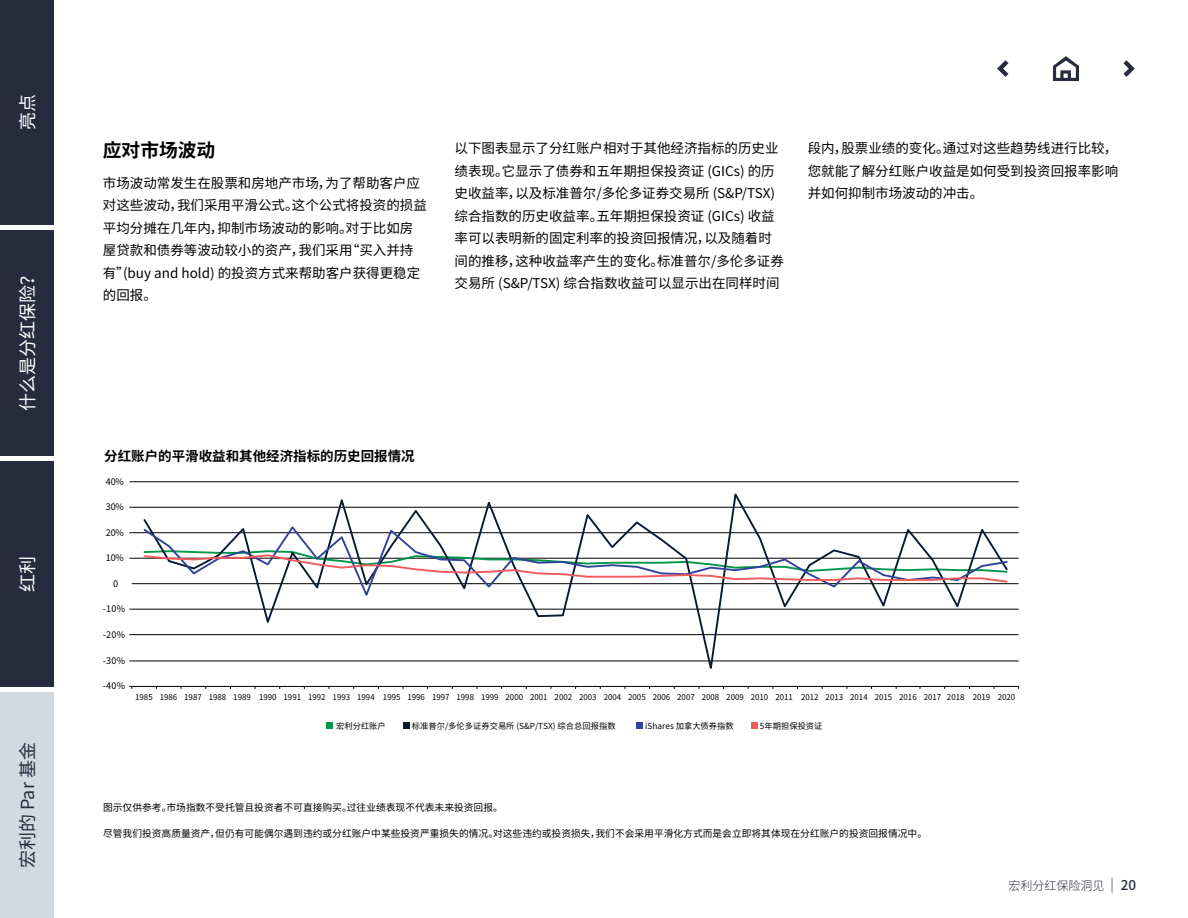
<style>
.page{position:relative;width:1188px;height:918px;background:#fff}
.page>*{position:absolute;margin:0;border:0;box-sizing:border-box;transform-origin:0 0}
.Headline_8__subhead{font:700 18.75px "Noto Sans CJ Ksc";color:#000}
.t1{font:18px "Noto Sans CJ Ksc";color:#fff}
.t2{font:18px "Noto Sans CJ Ksc";color:#282b3e}
.Body_-_9_13_5{font:13.5px/22.5px "Noto Sans CJ Ksc";color:#000}
.Body_-_9_13_5-2{font:700 13.5px "Noto Sans CJ Ksc";color:#000}
.t3{font:300 12px "Noto Sans CJ Ksc";color:#282b3e}
.Caption_-_7_8_5{font:9.75px "Noto Sans CJ Ksc";color:#000}
.t4{font:9px "Noto Sans CJ Ksc";letter-spacing:.01em;color:#000}
.t5{font:8.25px "Noto Sans CJ Ksc";color:#000}
.t6{font:7.95px "Noto Sans CJ Ksc";color:#000}
.s1{font-size:13.5px}
.s2{font-weight:500;font-size:13.5px}
</style>
<div class="page">
<div style="left:0;top:0;width:54px;height:225px;background:#282b3e"></div>
<div style="left:0;top:461px;width:54px;height:226px;background:#282b3e"></div>
<div style="left:0;top:231px;width:54px;height:225px;background:#282b3e"></div>
<svg style="left:327px;top:723px;width:6px;height:6px"></svg>
<div style="left:403px;top:723px;width:7px;height:6px;background:#081a31"></div>
<div style="left:636px;top:723px;width:7px;height:6px;background:#31429b"></div>
<svg style="left:752px;top:723px;width:6px;height:6px"></svg>
<hr style="left:132px;top:661px;width:887px;height:1px;background:#000">
<hr style="left:132px;top:634px;width:887px;height:1px;background:#000">
<hr style="left:132px;top:609px;width:887px;height:1px;background:#000">
<hr style="left:132px;top:558px;width:887px;height:1px;background:#000">
<hr style="left:132px;top:532px;width:887px;height:1px;background:#000">
<hr style="left:132px;top:507px;width:887px;height:1px;background:#000">
<hr style="left:132px;top:482px;width:887px;height:1px;background:#000">
<hr style="left:132px;top:583px;width:887px;height:1px;background:#000">
<hr style="left:132px;top:686px;width:887px;height:1px;background:#000">
<svg style="left:142px;top:493px;width:867px;height:176px"></svg>
<svg style="left:142px;top:524px;width:867px;height:76px"></svg>
<svg style="left:142px;top:549px;width:867px;height:35px"></svg>
<div style="left:0;top:692px;width:54px;height:226px;background:#d2d9e1"></div>
<svg style="left:1123px;top:60px;width:12px;height:17px"></svg>
<svg style="left:997px;top:60px;width:11px;height:17px"></svg>
<svg style="left:1053px;top:56px;width:26px;height:25px"></svg>
<h2 class="t1" style="left:17px;top:130px;width:37px;rotate:-90deg">亮点</h2>
<h2 class="t1" style="left:17px;top:411px;width:145px;rotate:-90deg">什么是分红保险？</h2>
<h2 class="t1" style="left:17px;top:592px;width:37px;rotate:-90deg">红利</h2>
<h2 class="t2" style="left:17px;top:868px;width:127px;rotate:-90deg">宏利的 Par 基金</h2>
<h4 class="Headline_8__subhead" style="left:103px;top:140px;width:114px">应对市场波动</h4>
<p class="Body_-_9_13_5" style="left:103px;top:172px;width:326px">市场波动常发生在股票和房地产市场，为了帮助客户应对这些波动，我们采用平滑公式。这个公式将投资的损益平均分摊在几年内，抑制市场波动的影响。对于比如房屋贷款和债券等波动较小的资产，我们采用“买入并持有”(buy and hold) 的投资方式来帮助客户获得更稳定的回报。</p>
<p class="Body_-_9_13_5" style="left:455px;top:137px;width:331px">以下图表显示了分红账户相对于其他经济指标的历史业绩表现。它显示了债券和五年期担保投资证 (GICs) 的历史收益率，以及标准普尔/多伦多证券交易所 (S&amp;P/TSX)综合指数的历史收益率。五年期担保投资证 (GICs) 收益率可以表明新的固定利率的投资回报情况，以及随着时间的推移，这种收益率产生的变化。标准普尔/多伦多证券交易所 (S&amp;P/TSX) 综合指数收益可以显示出在同样时间</p>
<p class="Body_-_9_13_5" style="left:808px;top:137px;width:312px;text-align:justify">段内，股票业绩的变化。通过对这些趋势线进行比较，您就能了解分红账户收益是如何受到投资回报率影响并如何抑制市场波动的冲击。</p>
<p class="Body_-_9_13_5-2" style="left:104px;top:448px;width:312px">分红账户的平滑收益和其他经济指标的历史回报情况</p>
<p class="t4" style="left:106px;top:476px;width:20px">40%</p>
<p class="t4" style="left:106px;top:502px;width:20px">30%</p>
<p class="t4" style="left:106px;top:527px;width:20px">20%</p>
<p class="t4" style="left:106px;top:553px;width:20px">10%</p>
<p class="t4" style="left:113px;top:578px;width:7px">0</p>
<p class="t4" style="left:103px;top:604px;width:24px">-10%</p>
<p class="t4" style="left:103px;top:629px;width:24px">-20%</p>
<p class="t4" style="left:103px;top:655px;width:24px">-30%</p>
<p class="t4" style="left:103px;top:681px;width:24px">-40%</p>
<p class="t6" style="left:135px;top:692px;width:93px">1985 1986 1987 1988</p>
<p class="t6" style="left:259px;top:692px;width:19px">1990</p>
<p class="t6" style="left:233px;top:692px;width:19px">1989</p>
<p class="t6" style="left:284px;top:692px;width:733px">1991 1992 1993 1994 1995 1996 1997 1998 1999 2000 2001 2002 2003 2004 2005 2006 2007 2008 2009 2010 2011 2012 2013 2014 2015 2016 2017 2018 2019 2020</p>
<p class="t5" style="left:336px;top:721px;width:51px">宏利分红账户</p>
<p class="t5" style="left:412px;top:721px;width:205px">标准普尔/多伦多证券交易所 (S&amp;P/TSX) 综合总回报指数</p>
<p class="t5" style="left:645px;top:721px;width:90px">iShares 加拿大债券指数</p>
<p class="t5" style="left:760px;top:721px;width:64px">5年期担保投资证</p>
<p class="Caption_-_7_8_5" style="left:103px;top:802px;width:401px">图示仅供参考。市场指数不受托管且投资者不可直接购买。过往业绩表现不代表未来投资回报。</p>
<p class="Caption_-_7_8_5" style="left:103px;top:828px;width:825px">尽管我们投资高质量资产，但仍有可能偶尔遇到违约或分红账户中某些投资严重损失的情况。对这些违约或投资损失，我们不会采用平滑化方式而是会立即将其体现在分红账户的投资回报情况中。</p>
<p class="t3" style="left:1009px;top:879px;width:129px">宏利分红保险洞见 <span class="s1">|</span> <span class="s2">20</span></p>
</div>
